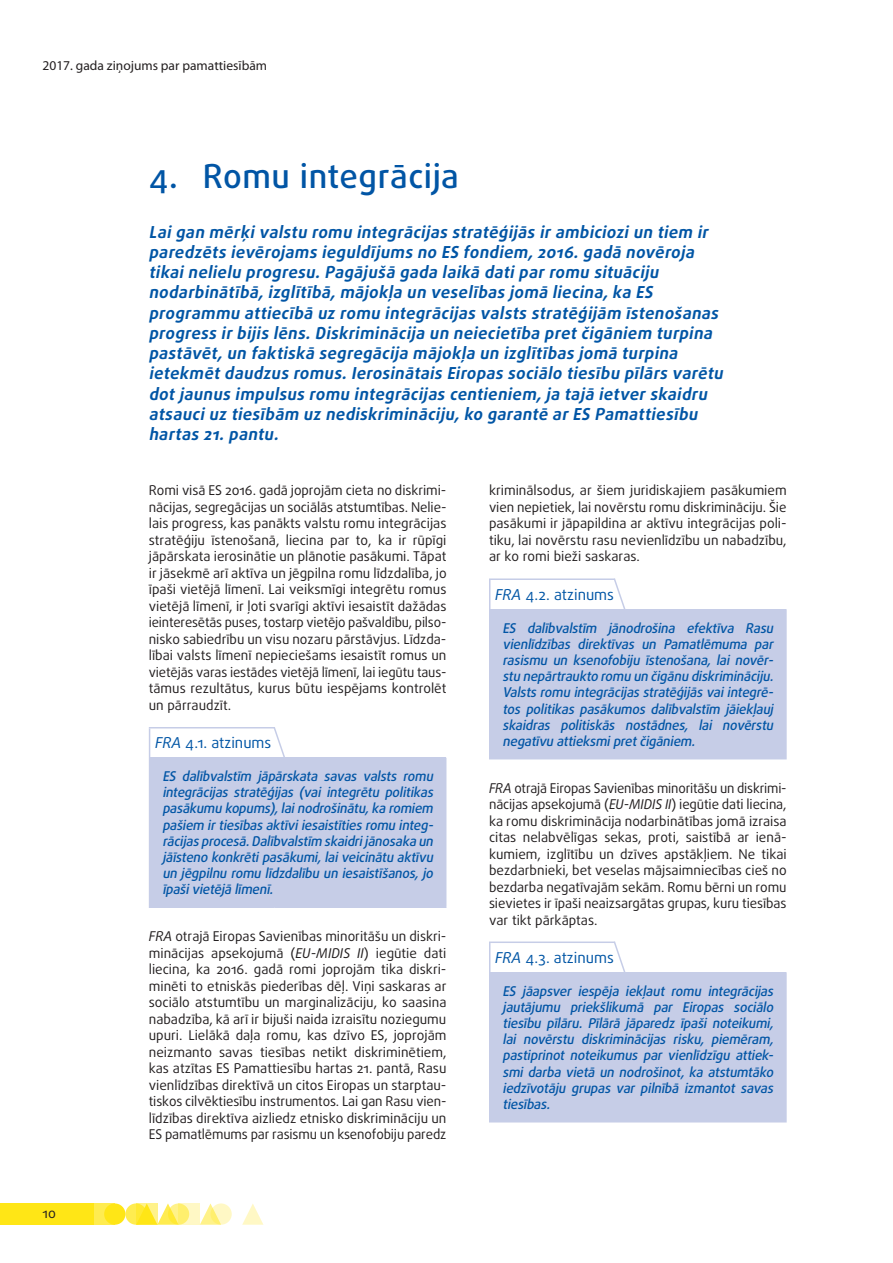
<style>
.page{position:relative;width:893px;height:1263px;background:#fff}
.page>*{position:absolute;margin:0;border:0;box-sizing:border-box;transform-origin:0 0}
.chapter_title{font:500 33px "Daxline Pro";letter-spacing:.015em;color:#0155a5}
.intro_chapter{font:italic 700 16.5px/20.2px "Daxline Pro";letter-spacing:.025em;color:#0155a5}
.opinion_header{font:15px "Daxline Pro";color:#0155a5}
.body_text{font:13.5px/16.5px "Daxline Pro";color:#231f20;text-align:justify}
.opinion_text{font:italic 500 13.5px/16.2px "Daxline Pro";letter-spacing:-.01em;color:#0155a5;text-align:justify}
.t1{font:13.5px "Myriad Pro";color:#231f20}
.s1{font-style:italic}
</style>
<div class="page">
<svg style="left:125px;top:1203px;width:22px;height:22px"></svg>
<div style="left:94px;top:1203px;width:21px;height:22px;background:#ffec50"></div>
<div style="left:0;top:1203px;width:94px;height:22px;background:#ffe616"></div>
<svg style="left:200px;top:1203px;width:18px;height:22px"></svg>
<svg style="left:242px;top:1204px;width:21px;height:21px"></svg>
<div style="left:104px;top:1203px;width:21px;height:22px;background:#ffe616;border-radius:50%"></div>
<svg style="left:157px;top:1203px;width:18px;height:22px"></svg>
<svg style="left:168px;top:1203px;width:21px;height:22px"></svg>
<svg style="left:210px;top:1203px;width:22px;height:22px"></svg>
<svg style="left:136px;top:1203px;width:21px;height:22px"></svg>
<svg style="left:179px;top:1203px;width:21px;height:22px"></svg>
<div style="left:150px;top:758px;width:296px;height:149px;background:#c6cde7"></div>
<hr style="left:149px;top:728px;width:1px;height:30px;background:#c6cde7">
<hr style="left:149px;top:727px;width:126px;height:1px;background:#c6cde7">
<hr style="left:149px;top:758px;width:1px;height:148px;background:#c6cde7">
<hr style="left:149px;top:906px;width:126px;height:2px;background:#c6cde7">
<hr style="left:275px;top:906px;width:171px;height:2px;background:#c6cde7">
<div style="left:490px;top:609px;width:296px;height:150px;background:#c6cde7"></div>
<hr style="left:785px;top:609px;width:2px;height:149px;background:#c6cde7">
<svg style="left:489px;top:580px;width:1px;height:29px"></svg>
<hr style="left:489px;top:578px;width:126px;height:2px;background:#c6cde7">
<hr style="left:489px;top:609px;width:1px;height:149px;background:#c6cde7">
<hr style="left:489px;top:758px;width:126px;height:1px;background:#c6cde7">
<hr style="left:615px;top:758px;width:172px;height:1px;background:#c6cde7">
<div style="left:490px;top:972px;width:296px;height:150px;background:#c6cde7"></div>
<hr style="left:785px;top:972px;width:2px;height:149px;background:#c6cde7">
<svg style="left:489px;top:943px;width:1px;height:29px"></svg>
<hr style="left:489px;top:941px;width:126px;height:2px;background:#c6cde7">
<hr style="left:489px;top:972px;width:1px;height:149px;background:#c6cde7">
<hr style="left:489px;top:1121px;width:126px;height:1px;background:#c6cde7">
<hr style="left:615px;top:1121px;width:172px;height:1px;background:#c6cde7">
<svg style="left:272px;top:728px;width:15px;height:30px"></svg>
<svg style="left:612px;top:578px;width:14px;height:31px"></svg>
<svg style="left:612px;top:941px;width:14px;height:31px"></svg>
<p class="t1" style="left:43px;top:57px;width:226px">2017. gada ziņojums par pamattiesībām</p>
<p class="chapter_title" style="left:149px;top:154px;width:312px">4. Romu integrācija</p>
<p class="intro_chapter" style="left:149px;top:222px;width:579px">Laigan mērķivalstu romu integrācijas stratēģijās irambicioziun tiem ir paredzēts ievērojams ieguldījums no ES fondiem,2016.gadā novēroja tikainelielu progresu.Pagājušā gada laikā datiparromu situāciju nodarbinātībā,izglītībā,mājokļa un veselības jomā liecina,ka ES programmu attiecībā uz romu integrācijas valsts stratēģijām īstenošanas progress irbijis lēns.Diskriminācija un neiecietība pretčigāniem turpina pastāvēt,un faktiskā segregācija mājokļa un izglītības jomā turpina ietekmētdaudzus romus.Ierosinātais Eiropas sociālo tiesību pīlārs varētu dotjaunus impulsus romu integrācijas centieniem,ja tajā ietverskaidru atsauciuz tiesībām uz nediskrimināciju,ko garantē arES Pamattiesību hartas 21.pantu.</p>
<p class="body_text" style="left:43px;top:1205px;width:15px">10</p>
<p class="body_text" style="left:149px;top:482px;width:299px">Romi visā ES 2016. gadā joprojām cieta no diskrimi&shy;nācijas, segregācijas un sociālās atstumtības. Nelie&shy;lais progress, kas panākts valstu romu integrācijas stratēģiju īstenošanā, liecina par to, ka ir rūpīgi jāpārskata ierosinātie un plānotie pasākumi. Tāpat ir jāsekmē arī aktīva un jēgpilna romu līdzdalība, jo īpaši vietējā līmenī. Lai veiksmīgi integrētu romus vietējā līmenī, ir ļoti svarīgi aktīvi iesaistīt dažādas ieinteresētās puses, tostarp vietējo pašvaldību, pilso&shy;nisko sabiedrību un visu nozaru pārstāvjus. Līdzda&shy;lībai valsts līmenī nepieciešams iesaistīt romus un vietējās varas iestādes vietējā līmenī, lai iegūtu taus&shy;tāmus rezultātus, kurus būtu iespējams kontrolēt un pārraudzīt.</p>
<p class="opinion_header" style="left:155px;top:733px;width:118px"><span class="s1">FRA</span> 4.1. atzinums</p>
<p class="opinion_text" style="left:162px;top:768px;width:275px">ES dalībvalstīm jāpārskata savas valsts romu integrācijas stratēģijas (vai integrētu politikas pasākumu kopums),lainodrošinātu,ka romiem pašiem irtiesībasaktīviiesaistītiesromu integ&shy;rācijasprocesā.Dalībvalstīm skaidrijānosaka un jāīsteno konkrētipasākumi,laiveicinātu aktīvu un jēgpilnu romu līdzdalību un iesaistīšanos, jo īpašivietējā līmenī.</p>
<p class="body_text" style="left:149px;top:928px;width:299px"><span class="s1">FRA</span> otrajā Eiropas Savienības minoritāšu un diskri&shy;minācijas apsekojumā (<span class="s1">EU-MIDIS II</span>) iegūtie dati liecina, ka 2016. gadā romi joprojām tika diskri&shy;minēti to etniskās piederības dēļ. Viņi saskaras ar sociālo atstumtību un marginalizāciju, ko saasina nabadzība, kā arī ir bijuši naida izraisītu noziegumu upuri. Lielākā daļa romu, kas dzīvo ES, joprojām neizmanto savas tiesības netikt diskriminētiem, kas atzītas ES Pamattiesību hartas 21. pantā, Rasu vienlīdzības direktīvā un citos Eiropas un starptau&shy;tiskos cilvēktiesību instrumentos. Lai gan Rasu vien&shy;līdzības direktīva aizliedz etnisko diskrimināciju un ES pamatlēmums par rasismu un ksenofobiju paredz</p>
<p class="body_text" style="left:489px;top:482px;width:299px">kriminālsodus, ar šiem juridiskajiem pasākumiem vien nepietiek, lai novērstu romu diskrimināciju. Šie pasākumi ir jāpapildina ar aktīvu integrācijas poli&shy;tiku, lai novērstu rasu nevienlīdzību un nabadzību, ar ko romi bieži saskaras.</p>
<p class="opinion_header" style="left:495px;top:584px;width:120px"><span class="s1">FRA</span> 4.2. atzinums</p>
<p class="opinion_text" style="left:502px;top:620px;width:275px;text-align:left">ES dalībvalstīm jānodrošina efektīva Rasu vienlīdzības direktīvas un Pamatlēmuma par rasismu un ksenofobiju īstenošana, lai novēr&shy;stu nepārtraukto romu un čigānu diskrimināciju.<br>Valstsromu integrācijasstratēģijāsvaiintegrē&shy;tos politikas pasākumos dalībvalstīm jāiekļauj skaidras politiskās nostādnes, lai novērstu negatīvu attieksmipretčigāniem.</p>
<p class="body_text" style="left:489px;top:779px;width:299px"><span class="s1">FRA</span> otrajā Eiropas Savienības minoritāšu un diskrimi&shy;nācijas apsekojumā (<span class="s1">EU-MIDIS II</span>) iegūtie dati liecina, ka romu diskriminācija nodarbinātības jomā izraisa citas nelabvēlīgas sekas, proti, saistībā ar ienā&shy;kumiem, izglītību un dzīves apstākļiem. Ne tikai bezdarbnieki, bet veselas mājsaimniecības cieš no bezdarba negatīvajām sekām. Romu bērni un romu sievietes ir īpaši neaizsargātas grupas, kuru tiesības var tikt pārkāptas.</p>
<p class="opinion_header" style="left:495px;top:947px;width:120px"><span class="s1">FRA</span> 4.3. atzinums</p>
<p class="opinion_text" style="left:502px;top:983px;width:275px">ES jāapsver iespēja iekļaut romu integrācijas jautājumu priekšlikumā par Eiropas sociālo tiesību pīlāru. Pīlārā jāparedz īpaši noteikumi, lai novērstu diskriminācijas risku, piemēram, pastiprinot noteikumus par vienlīdzīgu attiek&shy;smi darba vietā un nodrošinot, ka atstumtāko iedzīvotāju grupas var pilnībā izmantot savas tiesības.</p>
</div>
